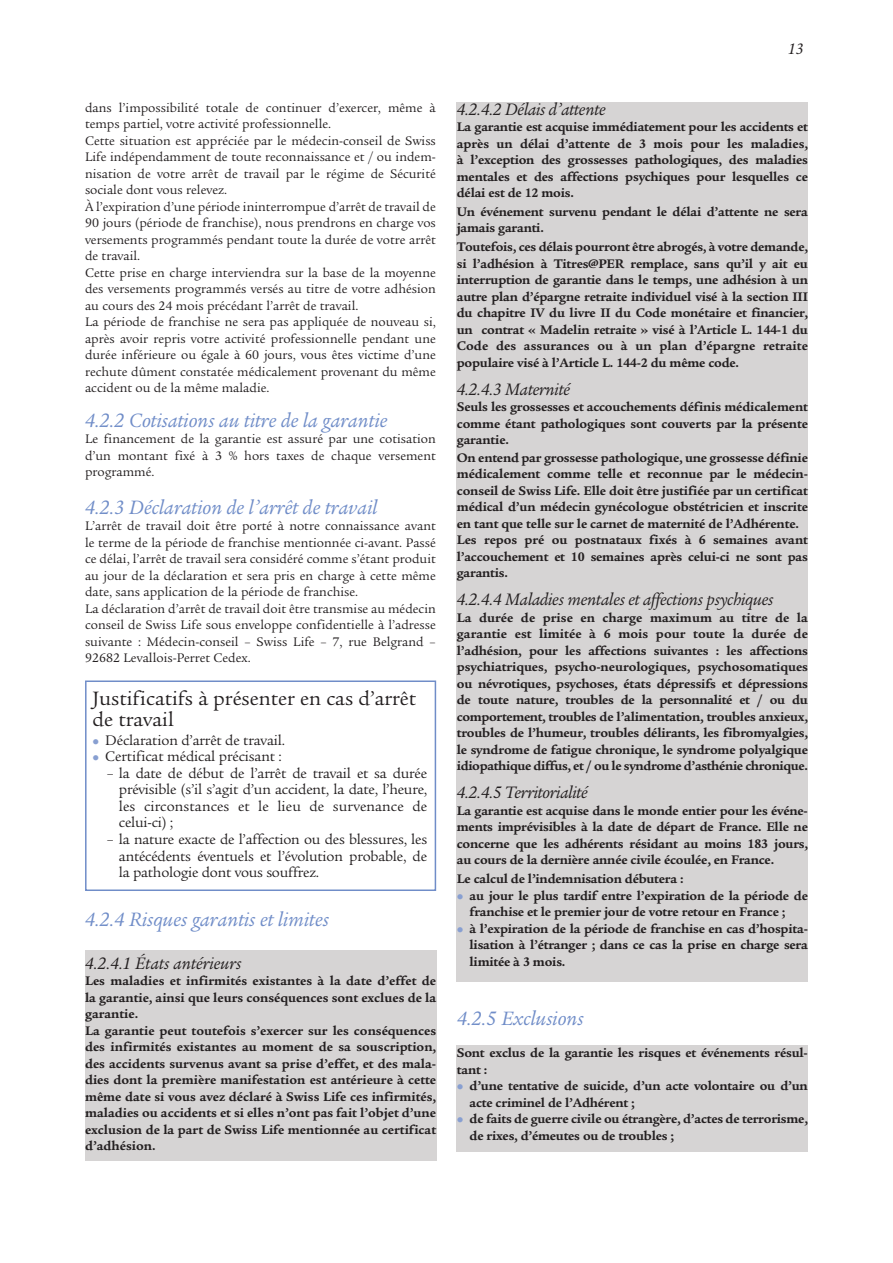
<style>
.page{position:relative;width:893px;height:1263px;background:#fff}
.page>*{position:absolute;margin:0;border:0;box-sizing:border-box;transform-origin:0 0}
.t1{font:italic 21px "Legacy Serif LT";color:#708dc8}
.t2{font:21px/21px "Legacy Serif LT";color:#231f20}
.t3{font:italic 18px "Legacy Serif LT";letter-spacing:-.015em;color:#231f20}
.t4{font:italic 16.5px "Legacy Serif LT";color:#231f20}
.t5{font:15px/16.5px "Legacy Serif LT";letter-spacing:-.01em;color:#231f20;text-align:justify}
.t6{font:700 13.5px/16.5px "Legacy Serif LT";letter-spacing:-.01em;color:#231f20}
.t7{font:13.5px/16.5px "Legacy Serif LT";color:#231f20}
.s1{color:#889fd1}
</style>
<div class="page">
<div style="left:85px;top:680px;width:351px;height:211px;border:2px solid #708dc8"></div>
<div style="left:85px;top:950px;width:351px;height:210px;background:#d6d4d4"></div>
<div style="left:457px;top:102px;width:351px;height:879px;background:#d6d4d4"></div>
<div style="left:457px;top:1045px;width:351px;height:106px;background:#d6d4d4"></div>
<p class="t7" style="left:85px;top:100px;width:352px">dans l’impossibilité totale de continuer d’exercer, même à temps partiel, votre activité professionnelle.<br>Cette situation est appréciée par le médecin-conseil de Swiss Life indépendamment de toute reconnaissance et / ou indem&shy;nisation de votre arrêt de travail par le régime de Sécurité sociale dont vous relevez.<br>À l’expiration d’une période ininterrompue d’arrêt de travail de 90 jours (période de franchise), nous prendrons en charge vos versements programmés pendant toute la durée de votre arrêt de travail.<br>Cette prise en charge interviendra sur la base de la moyenne des versements programmés versés au titre de votre adhésion au cours des 24 mois précédant l’arrêt de travail.<br>La période de franchise ne sera pas appliquée de nouveau si, après avoir repris votre activité professionnelle pendant une durée inférieure ou égale à 60 jours, vous êtes victime d’une rechute dûment constatée médicalement provenant du même accident ou de la même maladie.</p>
<h1 class="t1" style="left:85px;top:412px;width:304px">4.2.2 Cotisations au titre de la garantie</h1>
<p class="t7" style="left:85px;top:432px;width:352px;text-align:justify">Le financement de la garantie est assuré par une cotisation d’un montant fixé à 3 % hors taxes de chaque versement programmé.</p>
<h1 class="t1" style="left:85px;top:499px;width:294px">4.2.3 Déclaration de l’arrêt de travail</h1>
<p class="t7" style="left:85px;top:519px;width:352px">L’arrêt de travail doit être porté à notre connaissance avant le terme de la période de franchise mentionnée ci-avant. Passé ce délai, l’arrêt de travail sera considéré comme s’étant produit au jour de la déclaration et sera pris en charge à cette même date, sans application de la période de franchise.<br>La déclaration d’arrêt de travail doit être transmise au médecin conseil de Swiss Life sous enveloppe confidentielle à l’adresse suivante : Médecin-conseil – Swiss Life – 7, rue Belgrand – 92682 Levallois-Perret Cedex.</p>
<h1 class="t2" style="left:93px;top:690px;width:325px">Justificatifs à présenter en cas d’arrêt de travail</h1>
<p class="t5" style="left:93px;top:733px;width:194px"><span class="s1">●</span> Déclaration d’arrêt de travail.</p>
<p class="t5" style="left:93px;top:750px;width:191px"><span class="s1">●</span> Certificat médical précisant :</p>
<p class="t5" style="left:119px;top:766px;width:310px;text-indent:-12px">– la date de début de l’arrêt de travail et sa durée prévisible (s’il s’agit d’un accident, la date, l’heure, les circonstances et le lieu de survenance de celui-ci) ;</p>
<p class="t5" style="left:119px;top:832px;width:310px;text-indent:-12px">– la nature exacte de l’affection ou des blessures, les antécédents éventuels et l’évolution probable, de la pathologie dont vous souffrez.</p>
<h1 class="t1" style="left:85px;top:912px;width:246px">4.2.4 Risques garantis et limites</h1>
<h2 class="t3" style="left:85px;top:956px;width:158px">4.2.4.1 États antérieurs</h2>
<p class="t6" style="left:85px;top:974px;width:353px">Les maladies et infirmités existantes à la date d’effet de la garantie, ainsi que leurs conséquences sont exclues de la garantie.<br>La garantie peut toutefois s’exercer sur les conséquences des infirmités existantes au moment de sa souscription, des accidents survenus avant sa prise d’effet, et des mala&shy;dies dont la première manifestation est antérieure à cette même date si vous avez déclaré à Swiss Life ces infirmités, maladies ou accidents et si elles n’ont pas fait l’objet d’une exclusion de la part de Swiss Life mentionnée au certificat d’adhésion.</p>
<p class="t4" style="left:788px;top:43px;width:17px">13</p>
<h2 class="t3" style="left:457px;top:102px;width:150px">4.2.4.2 Délais d’attente</h2>
<p class="t6" style="left:457px;top:120px;width:353px;text-align:justify">La garantie est acquise immédiatement pour les accidents et après un délai d’attente de 3 mois pour les maladies, à l’exception des grossesses pathologiques, des maladies mentales et des affections psychiques pour lesquelles ce délai est de 12 mois.</p>
<p class="t6" style="left:457px;top:205px;width:353px">Un événement survenu pendant le délai d’attente ne sera jamais garanti.</p>
<p class="t6" style="left:457px;top:240px;width:353px;text-align:justify">Toutefois, ces délais pourront être abrogés, à votre demande, si l’adhésion à Titres@PER remplace, sans qu’il y ait eu interruption de garantie dans le temps, une adhésion à un autre plan d’épargne retraite individuel visé à la section III du chapitre IV du livre II du Code monétaire et financier, un contrat « Madelin retraite » visé à l’Article L. 144-1 du Code des assurances ou à un plan d’épargne retraite populaire visé à l’Article L. 144-2 du même code.</p>
<h2 class="t3" style="left:457px;top:382px;width:115px">4.2.4.3 Maternité</h2>
<p class="t6" style="left:457px;top:400px;width:353px;text-align:justify">Seuls les grossesses et accouchements définis médicalement comme étant pathologiques sont couverts par la présente garantie.</p>
<p class="t6" style="left:457px;top:451px;width:353px">On entend par grossesse pathologique, une grossesse définie médicalement comme telle et reconnue par le médecin&shy;conseil de Swiss Life. Elle doit être justifiée par un certificat médical d’un médecin gynécologue obstétricien et inscrite en tant que telle sur le carnet de maternité de l’Adhérente.<br>Les repos pré ou postnataux fixés à 6 semaines avant l’accouchement et 10 semaines après celui-ci ne sont pas garantis.</p>
<h2 class="t3" style="left:457px;top:593px;width:318px">4.2.4.4 Maladies mentales et affections psychiques</h2>
<p class="t6" style="left:457px;top:611px;width:353px;text-align:justify">La durée de prise en charge maximum au titre de la garantie est limitée à 6 mois pour toute la durée de l’adhésion, pour les affections suivantes : les affections psychiatriques, psycho-neurologiques, psychosomatiques ou névrotiques, psychoses, états dépressifs et dépressions de toute nature, troubles de la personnalité et / ou du comportement, troubles de l’alimentation, troubles anxieux, troubles de l’humeur, troubles délirants, les fibromyalgies, le syndrome de fatigue chronique, le syndrome polyalgique idiopathique diffus, et / ou le syndrome d’asthénie chronique.</p>
<h2 class="t3" style="left:457px;top:786px;width:133px">4.2.4.5 Territorialité</h2>
<p class="t6" style="left:457px;top:804px;width:353px;text-align:justify">La garantie est acquise dans le monde entier pour les événe&shy;ments imprévisibles à la date de départ de France. Elle ne concerne que les adhérents résidant au moins 183 jours, au cours de la dernière année civile écoulée, en France.</p>
<p class="t6" style="left:457px;top:872px;width:228px">Le calcul de l’indemnisation débutera :</p>
<p class="t6" style="left:470px;top:888px;width:340px;text-indent:-13px"><span class="s1">●</span> au jour le plus tardif entre l’expiration de la période de franchise et le premier jour de votre retour en France ;</p>
<p class="t6" style="left:470px;top:921px;width:340px;text-align:justify;text-indent:-13px"><span class="s1">●</span> à l’expiration de la période de franchise en cas d’hospita&shy;lisation à l’étranger ; dans ce cas la prise en charge sera limitée à 3 mois.</p>
<h1 class="t1" style="left:457px;top:1011px;width:128px">4.2.5 Exclusions</h1>
<p class="t6" style="left:457px;top:1046px;width:353px">Sont exclus de la garantie les risques et événements résul&shy;tant :</p>
<p class="t6" style="left:470px;top:1079px;width:340px;text-indent:-13px"><span class="s1">●</span> d’une tentative de suicide, d’un acte volontaire ou d’un acte criminel de l’Adhérent ;</p>
<p class="t6" style="left:470px;top:1112px;width:340px;text-indent:-13px"><span class="s1">●</span> de faits de guerre civile ou étrangère, d’actes de terrorisme, de rixes, d’émeutes ou de troubles ;</p>
</div>
